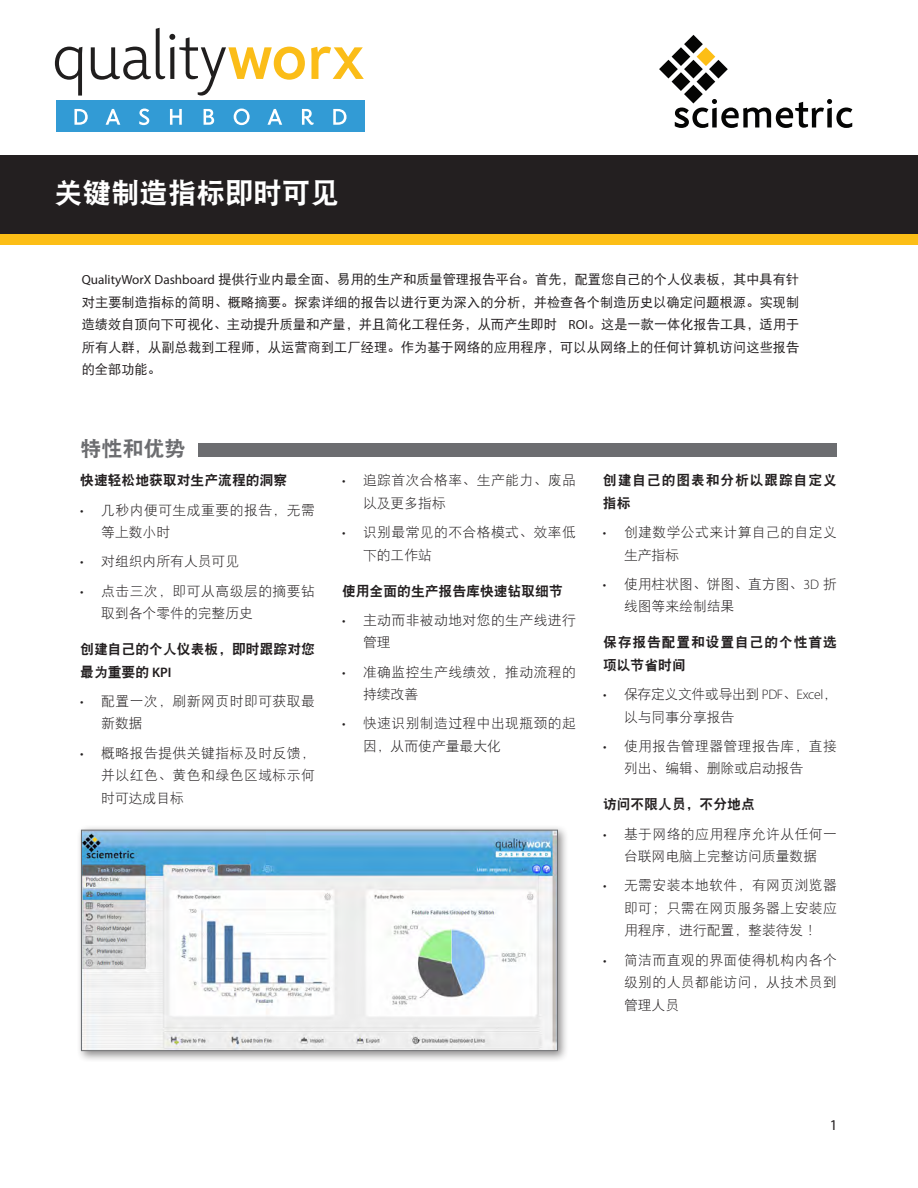
<style>
.page{position:relative;width:918px;height:1188px;background:#fff}
.page>*{position:absolute;margin:0;border:0;box-sizing:border-box;transform-origin:0 0}
.t1{font:28.5px "DF Hei W9";color:#fff}
.t2{font:21px "DF Hei W9";color:#6c6d70}
.t3{font:15px "Myriad Pro";color:#231f20}
.t4{font:13.8px/22.5px "DF Hei W3";letter-spacing:.03em;color:#231f20}
.t5{font:13.8px/22.5px "DF Hei W9";color:#231f20}
.t6{font:13.8px/22.5px "DF Hei W9";letter-spacing:.065em;color:#231f20}
.t7{font:13.8px/22.5px "DF Hei W3";color:#231f20}
.t8{font:13.8px/22.5px "DF Hei W3";letter-spacing:-.02em;color:#231f20}
.t9{font:13.2px/22.5px "DF Hei W5";letter-spacing:.005em;color:#231f20;text-align:justify}
.s1{font-family:"Myriad Pro"}
.s2{font-family:"Myriad Pro";font-weight:300}
.s3{font-family:"Myriad Pro";font-weight:600}
</style>
<div class="page">
<div style="left:76px;top:825px;width:494px;height:237px;background:#231f20;opacity:.5"></div>
<img style="left:83px;top:832px;width:473px;height:217px">
<div style="left:81px;top:830px;width:477px;height:221px;border:1px solid #6c6d70"></div>
<div style="left:0;top:208px;width:918px;height:37px;background:#fcbe16"></div>
<div style="left:0;top:155px;width:918px;height:78px;background:#231f20"></div>
<div style="left:199px;top:443px;width:638px;height:14px;background:#6c6d70"></div>
<div style="left:56px;top:101px;width:308px;height:31px;background:#329bd5"></div>
<svg style="left:55px;top:28px;width:797px;height:100px"></svg>
<p class="t1" style="left:54px;top:179px;width:286px">关键制造指标即时可见</p>
<p class="t9" style="left:82px;top:268px;width:719px"><span class="s1">QualityWorX Dashboard</span> 提供行业内最全面、易用的生产和质量管理报告平台。首先，配置您自己的个人仪表板，其中具有针对主要制造指标的简明、概略摘要。探索详细的报告以进行更为深入的分析，并检查各个制造历史以确定问题根源。实现制造绩效自顶向下可视化、主动提升质量和产量，并且简化工程任务，从而产生即时 <span class="s1">ROI</span>。这是一款一体化报告工具，适用于所有人群，从副总裁到工程师，从运营商到工厂经理。作为基于网络的应用程序，可以从网络上的任何计算机访问这些报告的全部功能。</p>
<p class="t2" style="left:80px;top:438px;width:106px">特性和优势</p>
<p class="t5" style="left:80px;top:469px;width:209px">快速轻松地获取对生产流程的洞察</p>
<p class="t4" style="left:101px;top:499px;width:215px;text-indent:-21px"><span class="s2">•</span> 几秒内便可生成重要的报告，无需等上数小时</p>
<p class="t7" style="left:80px;top:550px;width:161px"><span class="s2">•</span> 对组织内所有人员可见</p>
<p class="t4" style="left:101px;top:580px;width:215px;text-indent:-21px"><span class="s2">•</span> 点击三次，即可从高级层的摘要钻取到各个零件的完整历史</p>
<p class="t5" style="left:80px;top:638px;width:236px">创建自己的个人仪表板，即时跟踪对您最为重要的 <span class="s3">KPI</span></p>
<p class="t4" style="left:101px;top:690px;width:215px;text-indent:-21px"><span class="s2">•</span> 配置一次，刷新网页时即可获取最新数据</p>
<p class="t4" style="left:101px;top:742px;width:215px;text-align:justify;text-indent:-21px"><span class="s2">•</span> 概略报告提供关键指标及时反馈，并以红色、黄色和绿色区域标示何时可达成目标</p>
<p class="t4" style="left:363px;top:469px;width:214px;text-indent:-21px"><span class="s2">•</span> 追踪首次合格率、生产能力、废品以及更多指标</p>
<p class="t4" style="left:363px;top:521px;width:214px;text-indent:-21px"><span class="s2">•</span> 识别最常见的不合格模式、效率低下的工作站</p>
<p class="t5" style="left:342px;top:580px;width:222px">使用全面的生产报告库快速钻取细节</p>
<p class="t4" style="left:363px;top:609px;width:214px;text-indent:-21px"><span class="s2">•</span> 主动而非被动地对您的生产线进行管理</p>
<p class="t4" style="left:363px;top:661px;width:214px;text-indent:-21px"><span class="s2">•</span> 准确监控生产线绩效，推动流程的持续改善</p>
<p class="t4" style="left:363px;top:712px;width:214px;text-indent:-21px"><span class="s2">•</span> 快速识别制造过程中出现瓶颈的起因，从而使产量最大化</p>
<p class="t6" style="left:603px;top:469px;width:236px">创建自己的图表和分析以跟踪自定义指标</p>
<p class="t4" style="left:624px;top:521px;width:214px;text-indent:-21px"><span class="s2">•</span> 创建数学公式来计算自己的自定义生产指标</p>
<p class="t7" style="left:624px;top:573px;width:215px;text-indent:-21px"><span class="s2">•</span> 使用柱状图、饼图、直方图、<span class="s2">3D</span> 折线图等来绘制结果</p>
<p class="t6" style="left:603px;top:631px;width:236px">保存报告配置和设置自己的个性首选项以节省时间</p>
<p class="t8" style="left:624px;top:683px;width:215px;text-indent:-21px"><span class="s2">•</span> 保存定义文件或导出到 <span class="s2">PDF</span>、<span class="s2">Excel</span>，以与同事分享报告</p>
<p class="t4" style="left:624px;top:735px;width:214px;text-indent:-21px"><span class="s2">•</span> 使用报告管理器管理报告库，直接列出、编辑、删除或启动报告</p>
<p class="t5" style="left:603px;top:793px;width:153px">访问不限人员，不分地点</p>
<p class="t4" style="left:603px;top:823px;width:235px;text-align:center"><span class="s2">•</span> 基于网络的应用程序允许从任何一台联网电脑上完整访问质量数据</p>
<p class="t4" style="left:624px;top:874px;width:214px;text-align:justify;text-indent:-21px"><span class="s2">•</span> 无需安装本地软件，有网页浏览器即可；只需在网页服务器上安装应用程序，进行配置，整装待发！</p>
<p class="t4" style="left:624px;top:949px;width:214px;text-align:justify;text-indent:-21px"><span class="s2">•</span> 简洁而直观的界面使得机构内各个级别的人员都能访问，从技术员到管理人员</p>
<p class="t3" style="left:830px;top:1116px;width:9px">1</p>
</div>
